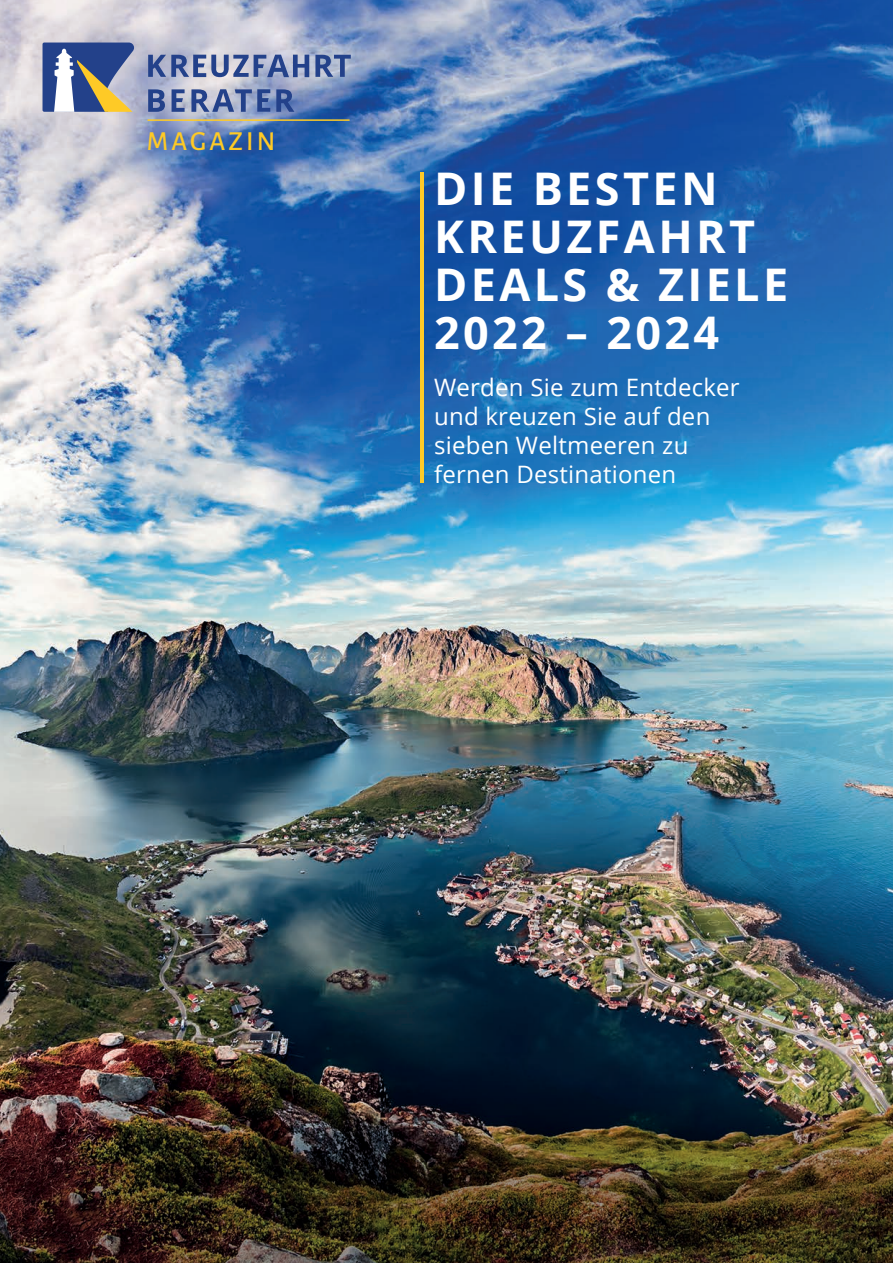
<style>
.page{position:relative;width:893px;height:1263px;background:#fff}
.page>*{position:absolute;margin:0;border:0;box-sizing:border-box;transform-origin:0 0}
.t1{font:700 45px/48px "Open Sans";letter-spacing:.075em;color:#fff}
.t2{font:500 27px "Alegreya Sans SC";letter-spacing:.12em;color:#feca26}
.t3{font:24px/28.8px "Open Sans";letter-spacing:.01em;color:#fff}
</style>
<div class="page">
<img style="left:0;top:0;width:893px;height:1082px">
<img style="left:0;top:1082px;width:893px;height:181px">
<svg style="left:148px;top:89px;width:146px;height:23px;background:#6b7eae"></svg>
<svg style="left:148px;top:55px;width:203px;height:22px;background:#7787b2"></svg>
<svg style="left:43px;top:43px;width:91px;height:69px;background:#74809a"></svg>
<hr style="left:148px;top:119px;width:202px;height:2px;background:#feca26">
<hr style="left:420px;top:173px;width:3px;height:310px;background:#feca26">
<p class="t2" style="left:147px;top:122px;width:130px">MAGAZIN</p>
<h1 class="t1" style="left:434px;top:164px;width:356px">DIE BESTEN<br>KREUZFAHRT<br>DEALS &amp; ZIELE<br>2022 – 2024</h1>
<p class="t3" style="left:434px;top:372px;width:307px">Werden Sie zum Entdecker und kreuzen Sie auf den sieben Weltmeeren zu fernen Destinationen</p>
</div>
